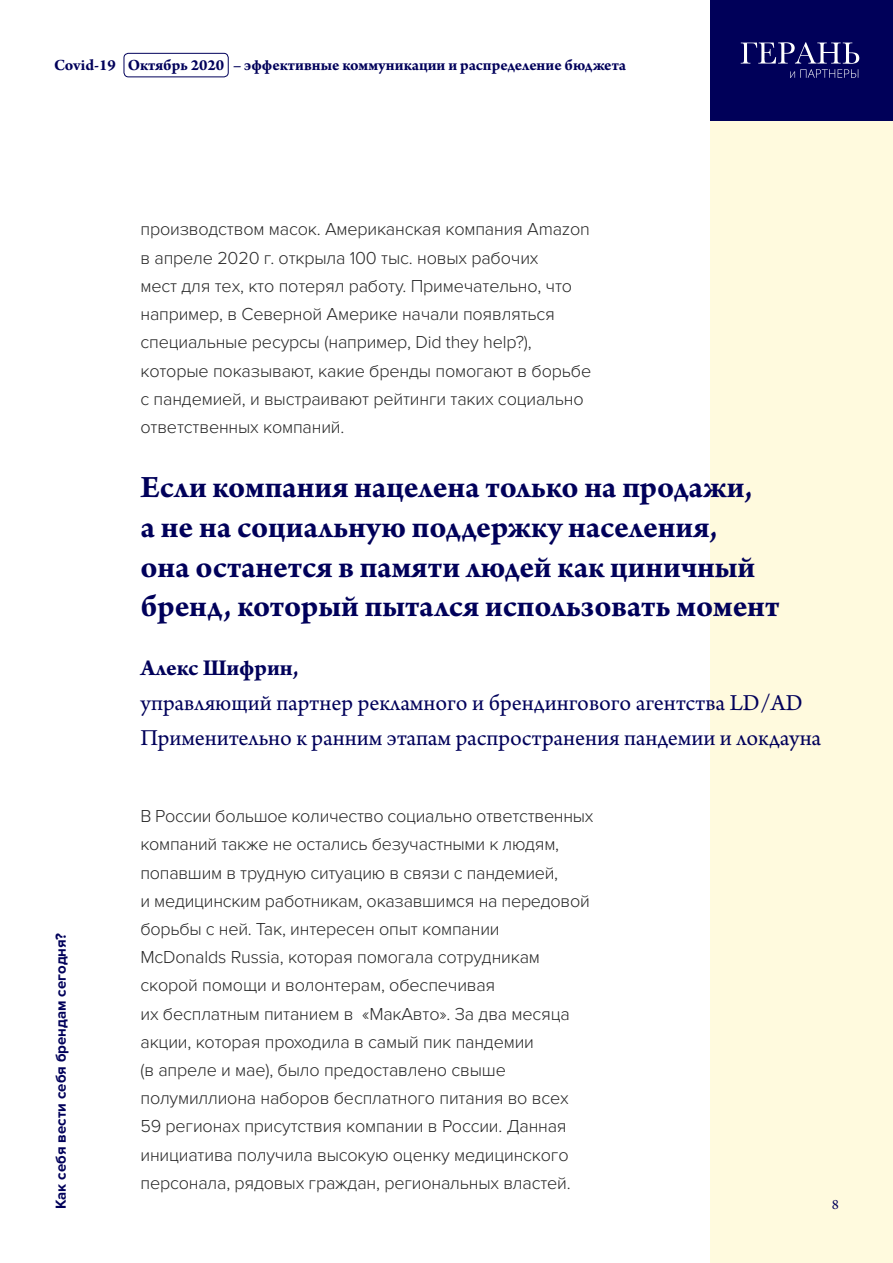
<style>
.page{position:relative;width:893px;height:1263px;background:#fff}
.page>*{position:absolute;margin:0;border:0;box-sizing:border-box;transform-origin:0 0}
.t1{font:700 33px/39.6px "Arno Pro";color:#00005a}
.t2{font:24px/34.8px "Arno Pro";color:#00005a}
.t3{font:700 24px "Arno Pro";color:#00005a}
.t4{font:300 18px/28.2px "Proxima Nova";letter-spacing:-.01em;color:#282828}
.t5{font:700 16.5px "Arno Pro";color:#00005a}
.t6{font:700 15px "Proxima Nova";color:#00005a}
.t7{font:15px "Arno Pro";color:#00005a}
</style>
<div class="page">
<div style="left:710px;top:120px;width:183px;height:1143px;background:#fffade"></div>
<div style="left:710px;top:0;width:183px;height:120px;background:#000059"></div>
<svg style="left:741px;top:42px;width:118px;height:36px"></svg>
<div style="left:124px;top:53px;width:105px;height:24px;border:1px solid #00005a;border-radius:4px"></div>
<p class="t5" style="left:54px;top:55px;width:573px">Covid-19 Октябрь 2020 – эффективные коммуникации и распределение бюджета</p>
<p class="t6" style="left:52px;top:1209px;width:278px;rotate:-90deg">Как себя вести себя брендам сегодня?</p>
<p class="t4" style="left:140px;top:216px;width:452px">производством масок. Американская компания Amazon в апреле 2020 г. открыла 100 тыс. новых рабочих<br>мест для тех, кто потерял работу. Примечательно, что например, в Северной Америке начали появляться специальные ресурсы (например, Did they help?), которые показывают, какие бренды помогают в борьбе с пандемией, и выстраивают рейтинги таких социально ответственных компаний.</p>
<h1 class="t1" style="left:140px;top:469px;width:641px">Если компания нацелена только на продажи,<br>а не на социальную поддержку населения,<br>она останется в памяти людей как циничный бренд, который пытался использовать момент</h1>
<h2 class="t3" style="left:140px;top:654px;width:160px">Алекс Шифрин,</h2>
<h2 class="t2" style="left:140px;top:686px;width:682px">управляющий партнер рекламного и брендингового агентства LD/AD<br>Применительно к ранним этапам распространения пандемии и локдауна</h2>
<p class="t4" style="left:140px;top:802px;width:455px">В России большое количество социально ответственных компаний также не остались безучастными к людям, попавшим в трудную ситуацию в связи с пандемией,<br>и медицинским работникам, оказавшимся на передовой борьбы с ней. Так, интересен опыт компании<br>McDonalds Russia, которая помогала сотрудникам скорой помощи и волонтерам, обеспечивая<br>их бесплатным питанием в «МакАвто». За два месяца акции, которая проходила в самый пик пандемии<br>(в апреле и мае), было предоставлено свыше полумиллиона наборов бесплатного питания во всех 59 регионах присутствия компании в России. Данная инициатива получила высокую оценку медицинского персонала, рядовых граждан, региональных властей.</p>
<p class="t7" style="left:832px;top:1196px;width:9px">8</p>
</div>
